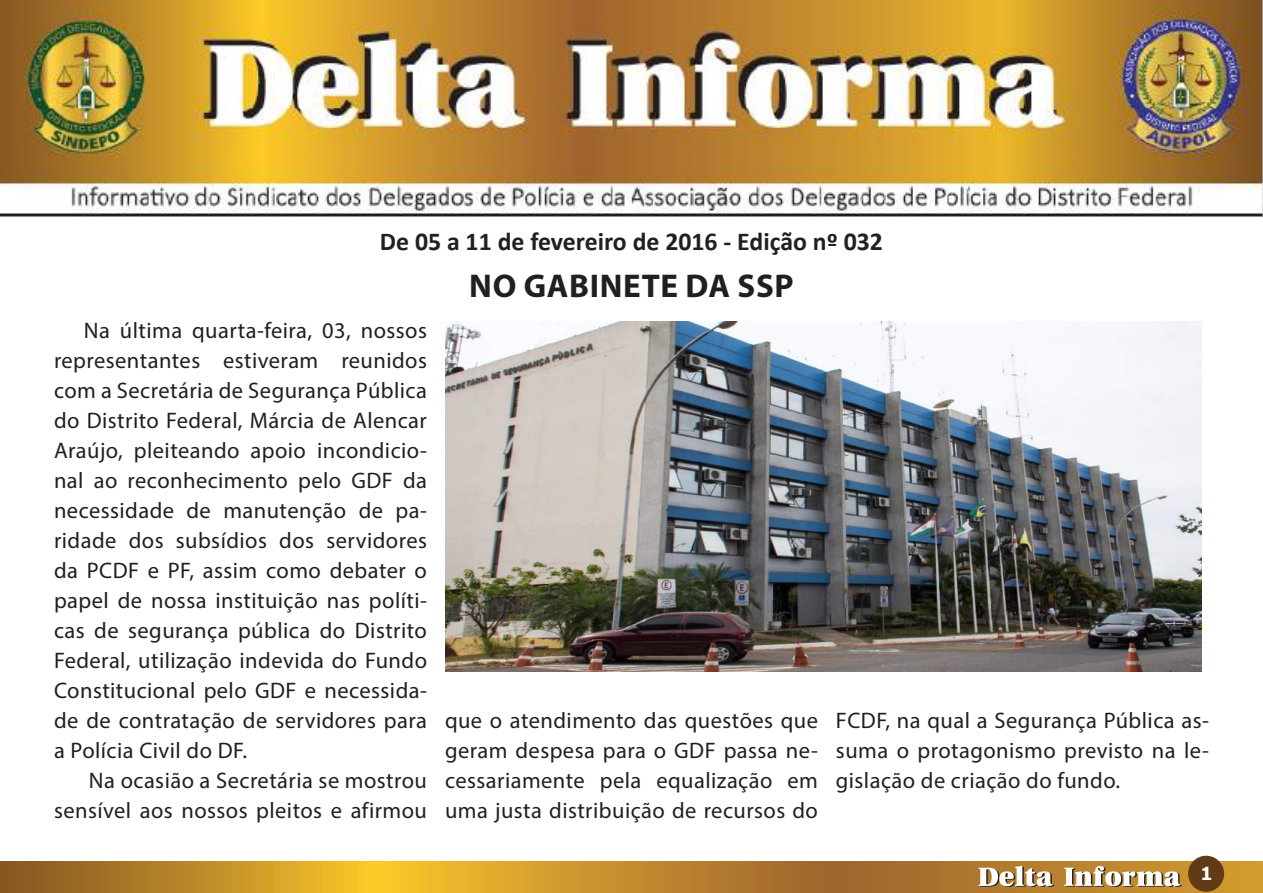
<style>
.page{position:relative;width:1263px;height:893px;background:#fff}
.page>*{position:absolute;margin:0;border:0;box-sizing:border-box;transform-origin:0 0}
.t1{font:700 33px "Myriad Pro";letter-spacing:.02em;color:#231f20}
.t2{font:700 25.8px "Calibri";color:#231f20}
.t3{font:22.5px/30px "Myriad Pro";letter-spacing:.02em;color:#231f20;text-align:justify}
.t4{font:700 18px "Verdana";color:#fff}
</style>
<div class="page">
<svg style="left:0;top:861px;width:1263px;height:32px;background:#c08a2b"></svg>
<svg style="left:978px;top:866px;width:76px;height:21px"></svg>
<svg style="left:1064px;top:866px;width:118px;height:21px"></svg>
<div style="left:1188px;top:856px;width:36px;height:36px;background:#633a18;border-radius:50%"></div>
<img style="left:0;top:0;width:1263px;height:217px">
<img style="left:445px;top:321px;width:756px;height:351px">
<p class="t2" style="left:380px;top:225px;width:505px">De 05 a 11 de fevereiro de 2016 - Edição nº 032</p>
<p class="t3" style="left:54px;top:315px;width:374px;text-indent:30px">Na última quarta-feira, 03, nossos representantes estiveram reunidos com a Secretária de Segurança Pública do Distrito Federal, Márcia de Alencar Araújo, pleiteando apoio incondicio&shy;nal ao reconhecimento pelo GDF da necessidade de manutenção de pa&shy;ridade dos subsídios dos servidores da PCDF e PF, assim como debater o papel de nossa instituição nas políti&shy;cas de segurança pública do Distrito Federal, utilização indevida do Fundo Constitucional pelo GDF e necessida&shy;de de contratação de servidores para a Polícia Civil do DF.</p>
<p class="t3" style="left:54px;top:765px;width:374px;text-align:right">Na ocasião a Secretária se mostrou sensível aos nossos pleitos e afirmou</p>
<h1 class="t1" style="left:469px;top:264px;width:326px">NO GABINETE DA SSP</h1>
<p class="t3" style="left:445px;top:705px;width:374px">que o atendimento das questões que geram despesa para o GDF passa ne&shy;cessariamente pela equalização em uma justa distribuição de recursos do</p>
<p class="t3" style="left:836px;top:705px;width:374px">FCDF, na qual a Segurança Pública as&shy;suma o protagonismo previsto na le&shy;gislação de criação do fundo.</p>
<p class="t4" style="left:1200px;top:861px;width:14px">1</p>
</div>
